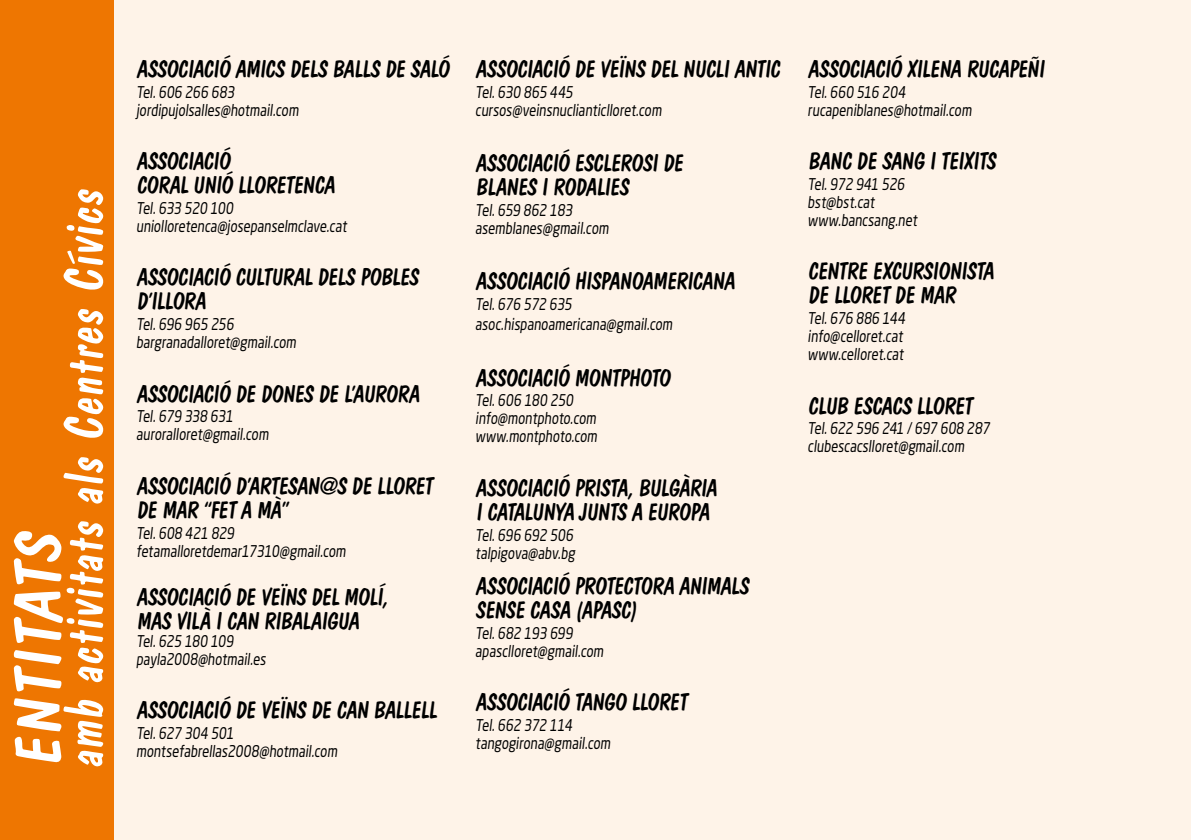
<style>
.page{position:relative;width:1191px;height:840px;background:#fff}
.page>*{position:absolute;margin:0;border:0;box-sizing:border-box;transform-origin:0 0}
.t1{font:64.8px "Dom Casual Std";color:#fff;scale:1.11 1}
.t2{font:54px "Dom Casual Std";color:#fff}
.t3{font:24px/24px "Dom Casual Std";color:#000}
.t4{font:16px/18px "Neo Sans Pro";color:#000;scale:.8 1}
</style>
<div class="page">
<div style="left:113px;top:0;width:1078px;height:839px;background:#fef3e8"></div>
<div style="left:0;top:0;width:113px;height:839px;background:#ee7601"></div>
<h2 class="t2" style="left:52px;top:768px;width:590px;rotate:-90deg">amb activitats als Centres Cívics</h2>
<h1 class="t1" style="left:0;top:768px;width:224px;rotate:-90deg">ENTITATS</h1>
<h3 class="t3" style="left:136px;top:57px;width:319px">ASSOCIACIÓ AMICS DELS BALLS DE SALÓ</h3>
<p class="t4" style="left:136px;top:82px;width:207px">Tel.606 266 683 jordipujolsalles@hotmail.com</p>
<h3 class="t3" style="left:136px;top:149px;width:204px">ASSOCIACIÓ<br>CORALUNIÓ LLORETENCA</h3>
<p class="t4" style="left:136px;top:198px;width:268px">Tel.633 520 100 uniolloretenca@josepanselmclave.cat</p>
<h3 class="t3" style="left:136px;top:265px;width:288px">ASSOCIACIÓ CULTURALDELS POBLES<br>D’ILLORA</h3>
<p class="t4" style="left:136px;top:315px;width:204px">Tel.696 965 256 bargranadalloret@gmail.com</p>
<h3 class="t3" style="left:136px;top:381px;width:289px">ASSOCIACIÓ DE DONES DE L’AURORA</h3>
<p class="t4" style="left:136px;top:407px;width:170px">Tel.679 338 631 auroralloret@gmail.com</p>
<h3 class="t3" style="left:136px;top:473px;width:302px">ASSOCIACIÓ D’ARTESAN@S DE LLORET<br>DE MAR “FETA MÀ”</h3>
<p class="t4" style="left:136px;top:523px;width:266px">Tel.608 421 829 fetamalloretdemar17310@gmail.com</p>
<h3 class="t3" style="left:136px;top:584px;width:257px">ASSOCIACIÓ DE VEÏNS DELMOLÍ,<br>MAS VILÀ ICAN RIBALAIGUA</h3>
<p class="t4" style="left:136px;top:631px;width:167px">Tel.625 180 109 payla2008@hotmail.es</p>
<h3 class="t3" style="left:136px;top:697px;width:306px">ASSOCIACIÓ DE VEÏNS DE CAN BALLELL</h3>
<p class="t4" style="left:136px;top:723px;width:256px">Tel.627 304 501 montsefabrellas2008@hotmail.com</p>
<h3 class="t3" style="left:475px;top:57px;width:310px">ASSOCIACIÓ DE VEÏNS DELNUCLIANTIC</h3>
<p class="t4" style="left:475px;top:82px;width:237px">Tel.630 865 445 cursos@veinsnuclianticlloret.com</p>
<h3 class="t3" style="left:475px;top:151px;width:214px">ASSOCIACIÓ ESCLEROSIDE<br>BLANES IRODALIES</h3>
<p class="t4" style="left:475px;top:200px;width:171px">Tel.659 862 183 asemblanes@gmail.com</p>
<h3 class="t3" style="left:475px;top:269px;width:265px">ASSOCIACIÓ HISPANOAMERICANA</h3>
<p class="t4" style="left:475px;top:294px;width:251px;line-height:20px">Tel.676 572 635 asoc.hispanoamericana@gmail.com</p>
<h3 class="t3" style="left:475px;top:365px;width:201px">ASSOCIACIÓ MONTPHOTO</h3>
<p class="t4" style="left:475px;top:391px;width:157px">Tel.606 180 250 info@montphoto.com www.montphoto.com</p>
<h3 class="t3" style="left:475px;top:475px;width:247px">ASSOCIACIÓ PRISTA,BULGÀRIA<br>ICATALUNYA JUNTS A EUROPA</h3>
<p class="t4" style="left:475px;top:525px;width:129px">Tel.696 692 506 talpigova@abv.bg</p>
<h3 class="t3" style="left:475px;top:573px;width:279px">ASSOCIACIÓ PROTECTORA ANIMALS<br>SENSE CASA (APASC)</h3>
<p class="t4" style="left:475px;top:623px;width:165px">Tel.682 193 699 apasclloret@gmail.com</p>
<h3 class="t3" style="left:475px;top:690px;width:217px">ASSOCIACIÓ TANGO LLORET</h3>
<p class="t4" style="left:475px;top:715px;width:173px">Tel.662 372 114 tangogirona@gmail.com</p>
<h3 class="t3" style="left:807px;top:57px;width:243px">ASSOCIACIÓ XILENA RUCAPEÑI</h3>
<p class="t4" style="left:807px;top:82px;width:209px">Tel.660 516 204 rucapeniblanes@hotmail.com</p>
<h3 class="t3" style="left:807px;top:149px;width:194px">BANC DE SANG ITEIXITS</h3>
<p class="t4" style="left:807px;top:174px;width:141px">Tel.972 941 526 bst@bst.cat www.bancsang.net</p>
<h3 class="t3" style="left:807px;top:259px;width:192px">CENTRE EXCURSIONISTA<br>DE LLORETDE MAR</h3>
<p class="t4" style="left:807px;top:309px;width:127px">Tel.676 886 144 info@celloret.cat www.celloret.cat</p>
<h3 class="t3" style="left:807px;top:393px;width:170px">CLUB ESCACS LLORET</h3>
<p class="t4" style="left:807px;top:419px;width:232px">Tel.622 596 241 /697 608 287 clubescacslloret@gmail.com</p>
</div>
